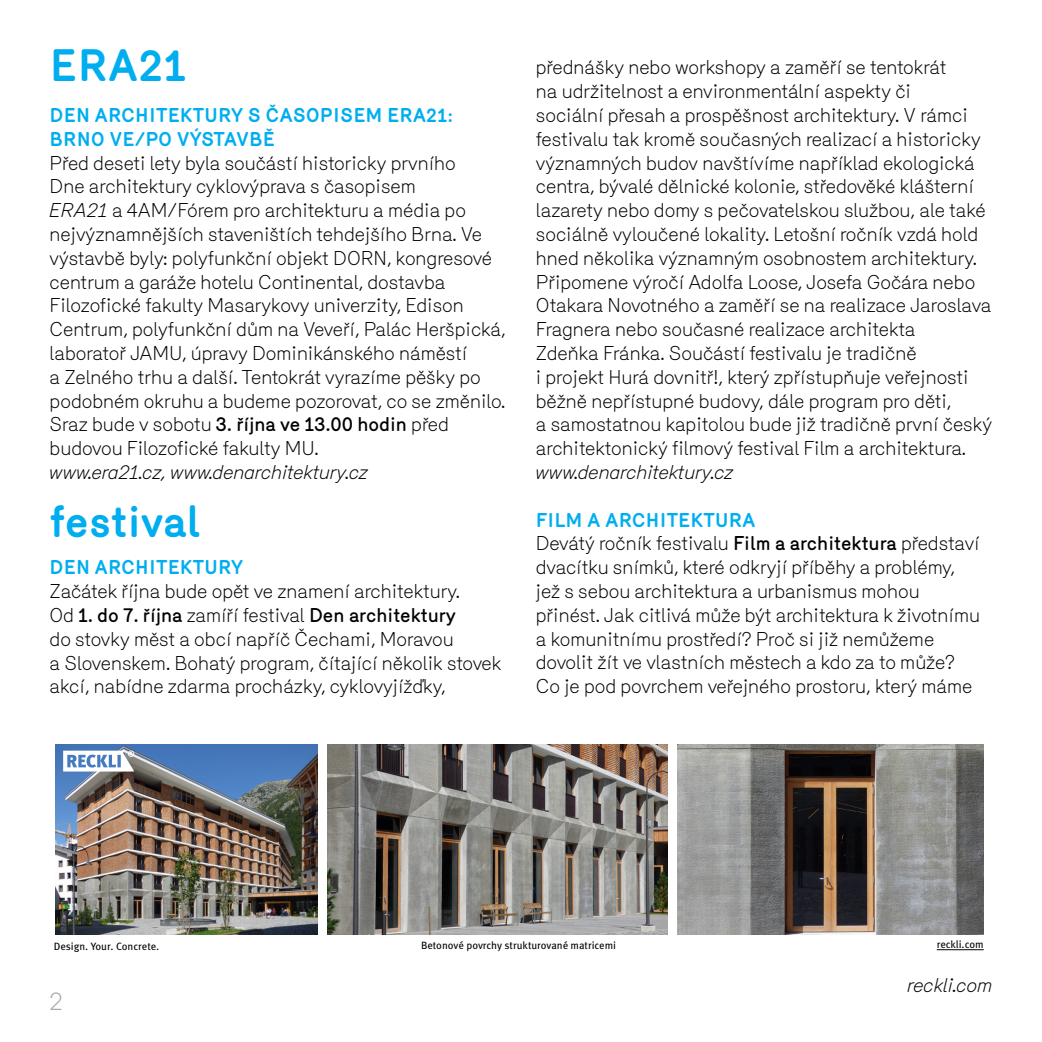
<style>
.page{position:relative;width:1042px;height:1042px;background:#fff}
.page>*{position:absolute;margin:0;border:0;box-sizing:border-box;transform-origin:0 0}
.t1{font:700 43.75px "Mercury";color:#00aeef}
.t2{font:300 24.5px "Mercury";color:#a7a9ac}
.t3{font:300 19.25px/23.8px "Mercury";color:#000}
.t4{font:italic 300 19.25px "Mercury";color:#000}
.t5{font:700 19.25px "Mercury";color:#00aeef}
.t6{font:10.5px "Meta Pro";color:#000}
.s1{font-style:italic}
.s2{font-weight:500}
.s3{font-weight:700;color:#00aeef}
</style>
<div class="page">
<img style="left:55px;top:744px;width:262px;height:190px">
<img style="left:327px;top:744px;width:341px;height:190px">
<img style="left:678px;top:744px;width:305px;height:190px">
<hr style="left:937px;top:949px;width:46px;height:1px;background:#000">
<svg style="left:63px;top:750px;width:71px;height:21px"></svg>
<h1 class="t1" style="left:50px;top:40px;width:29px">ERA</h1>
<h1 class="t1" style="left:138px;top:40px;width:50px">21</h1>
<p class="t5" style="left:50px;top:104px;width:351px">DEN ARCH ITEKTURY S ČASOPISEM ERA</p>
<p class="t5" style="left:426px;top:104px;width:28px">21:</p>
<p class="t5" style="left:50px;top:128px;width:28px">BRNO</p>
<p class="t5" style="left:109px;top:128px;width:167px">VE/PO VÝSTAVBĚ</p>
<p class="t3" style="left:50px;top:151px;width:457px">Před deseti lety byla součástí historicky prvního<br>Dne architektury cyklovýprava s časopisem<br><span class="s1">ERA21</span> a 4AM/Fórem pro architekturu a média po nejvýznamnějších staveništích tehdejšího Brna. Ve výstavbě byly: polyfunkční objekt DORN, kongresové centrum a garáže hotelu Continental, dostavba Filozofické fakulty Masarykovy univerzity, Edison Centrum, polyfunkční dům na Veveří, Palác Heršpická, laboratoř JAMU, úpravy Dominikánského náměstí<br>a Zelného trhu a další. Tentokrát vyrazíme pěšky po podobném okruhu a budeme pozorovat, co se změnilo.<br>Sraz bude v sobotu <span class="s2">3. října ve 13.00 hodin</span> před budovou Filozofické fakulty MU.</p>
<p class="t4" style="left:50px;top:461px;width:320px">www.era21.cz, www.denarchitektury.cz</p>
<h1 class="t1" style="left:50px;top:495px;width:152px">FESTIVAL</h1>
<p class="t5" style="left:50px;top:556px;width:195px">DEN ARCH ITEKTURY</p>
<p class="t3" style="left:50px;top:579px;width:453px">Začátek října bude opět ve znamení architektury.<br>Od <span class="s2">1. do 7. října</span> zamíří festival <span class="s2">Den architektury<br></span>do stovky měst a obcí napříč Čechami, Moravou<br>a Slovenskem. Bohatý program, čítající několik stovek akcí, nabídne zdarma procházky, cyklovyjížďky,</p>
<p class="t3" style="left:536px;top:56px;width:458px">přednášky nebo workshopy a zaměří se tentokrát<br>na udržitelnost a environmentální aspekty či<br>sociální přesah a prospěšnost architektury. V rámci festivalu tak kromě současných realizací a historicky významných budov navštívíme například ekologická centra, bývalé dělnické kolonie, středověké klášterní lazarety nebo domy s pečovatelskou službou, ale také sociálně vyloučené lokality. Letošní ročník vzdá hold hned několika významným osobnostem architektury.<br>Připomene výročí Adolfa Loose, Josefa Gočára nebo Otakara Novotného a zaměří se na realizace Jaroslava Fragnera nebo současné realizace architekta<br>Zdeňka Fránka. Součástí festivalu je tradičně<br>i projekt Hurá dovnitř!, který zpřístupňuje veřejnosti běžně nepřístupné budovy, dále program pro děti,<br>a samostatnou kapitolou bude již tradičně první český architektonický filmový festival Film a architektura.</p>
<p class="t4" style="left:536px;top:461px;width:199px">www.denarchitektury.cz</p>
<p class="t3" style="left:536px;top:508px;width:446px"><span class="s3">FILM A ARCH ITEKTURA<br></span>Devátý ročník festivalu <span class="s2">Film a architektura</span> představí dvacítku snímků, které odkryjí příběhy a problémy, jež s sebou architektura a urbanismus mohou přinést. Jak citlivá může být architektura k životnímu a komunitnímu prostředí? Proč si již nemůžeme dovolit žít ve vlastních městech a kdo za to může?<br>Co je pod povrchem veřejného prostoru, který máme</p>
<p class="t6" style="left:54px;top:940px;width:107px">Design. Your. Concrete.</p>
<p class="t6" style="left:421px;top:939px;width:197px">Betonové povrchy strukturované matricemi</p>
<p class="t6" style="left:937px;top:938px;width:48px">reckli.com</p>
<p class="t4" style="left:907px;top:974px;width:86px">reckli.com</p>
<p class="t2" style="left:50px;top:987px;width:16px">2</p>
</div>
